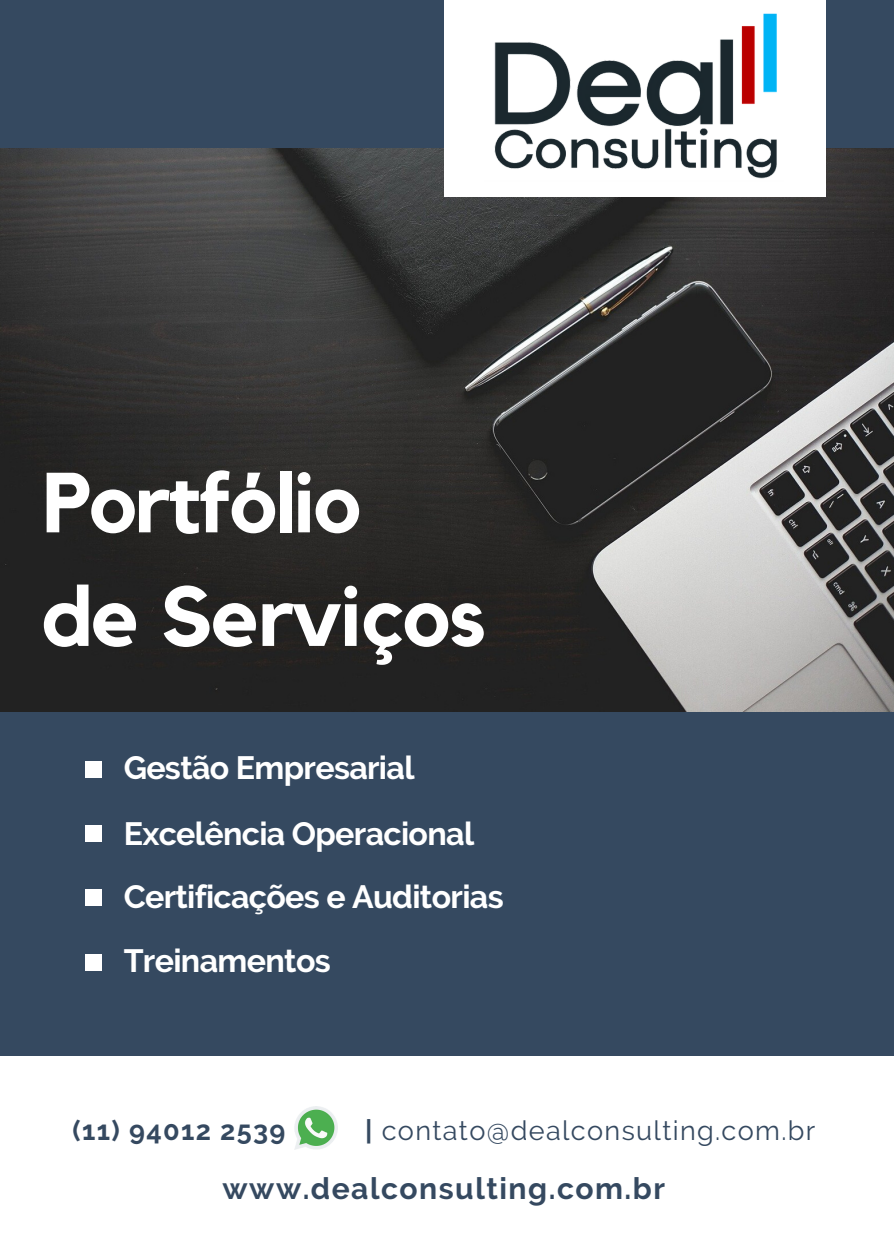
<style>
.page{position:relative;width:894px;height:1258px;background:#fff}
.page>*{position:absolute;margin:0;border:0;box-sizing:border-box;transform-origin:0 0}
.t1{font:700 84px/113.7px "Kollektif";letter-spacing:-.02em;color:#fff}
.t2{font:700 32.1px/63.6px "Raleway";letter-spacing:-.02em;color:#fff}
.t3{font:700 30px "Raleway";letter-spacing:.05em;color:#354960}
.t4{font:27px "Raleway";letter-spacing:.05em;color:#354960}
.t5{font:700 27px "Raleway";letter-spacing:.05em;color:#354960}
.s1{font-weight:700}
</style>
<div class="page">
<div style="left:0;top:0;width:893px;height:1056px;background:#354960"></div>
<img style="left:0;top:149px;width:893px;height:563px">
<div style="left:86px;top:890px;width:16px;height:16px;background:#fff"></div>
<div style="left:86px;top:954px;width:16px;height:16px;background:#fff"></div>
<div style="left:86px;top:825px;width:16px;height:17px;background:#fff"></div>
<div style="left:86px;top:761px;width:16px;height:16px;background:#fff"></div>
<img style="left:294px;top:1106px;width:43px;height:43px">
<div style="left:444px;top:0;width:381px;height:196px;background:#fff"></div>
<img style="left:494px;top:13px;width:283px;height:166px">
<h1 class="t1" style="left:43px;top:449px;width:445px">Portfólio<br>de Serviços</h1>
<p class="t2" style="left:124px;top:734px;width:352px;line-height:66px">Gestão Empresarial<br>Excelência Operacional</p>
<p class="t2" style="left:124px;top:865px;width:381px">Certificações e Auditorias<br>Treinamentos</p>
<p class="t5" style="left:72px;top:1114px;width:214px">(11) 94012 2539</p>
<p class="t4" style="left:365px;top:1114px;width:451px"><span class="s1">|</span> contato@dealconsulting.com.br</p>
<p class="t3" style="left:222px;top:1171px;width:444px">www.dealconsulting.com.br</p>
</div>
